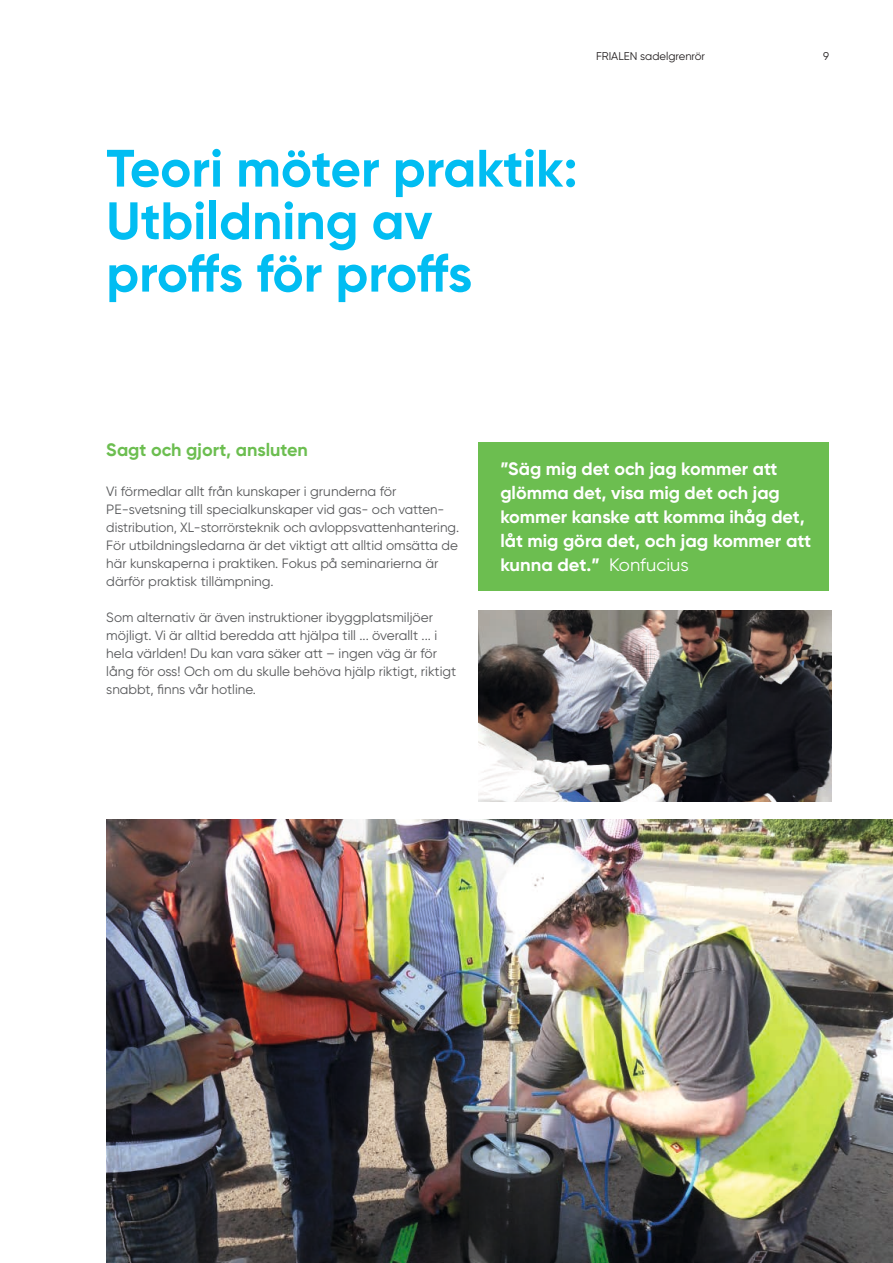
<style>
.page{position:relative;width:893px;height:1263px;background:#fff}
.page>*{position:absolute;margin:0;border:0;box-sizing:border-box;transform-origin:0 0}
.t1{font:700 52.5px/52.5px "Gilroy";color:#01bdf2}
.INTRO{font:700 18px/24px "Gilroy";color:#fff}
.INTRO-2{font:700 18px "Gilroy";color:#6cbe50}
.copy{font:13.5px/18px "Gilroy";color:#57585a}
.t2{font:11.25px "Gilroy";color:#231f20}
.s1{font-weight:400}
</style>
<div class="page">
<img style="left:106px;top:820px;width:787px;height:443px">
<img style="left:478px;top:610px;width:353px;height:192px">
<div style="left:478px;top:442px;width:351px;height:149px;background:#6cbe50"></div>
<p class="t2" style="left:596px;top:49px;width:111px">FRIALEN sadelgrenrör</p>
<p class="t2" style="left:823px;top:49px;width:7px">9</p>
<p class="t1" style="left:106px;top:142px;width:473px">Teori möter praktik:<br>Utbildning av proffs för proffs</p>
<p class="INTRO-2" style="left:106px;top:439px;width:203px">Sagt och gjort, ansluten</p>
<p class="copy" style="left:106px;top:482px;width:354px">Vi förmedlar allt från kunskaper i grunderna för PE-svetsning till specialkunskaper vid gas- och vatten&shy;distribution, XL-storrörsteknik och avloppsvattenhantering.<br>För utbildningsledarna är det viktigt att alltid omsätta de här kunskaperna i praktiken. Fokus på seminarierna är därför praktisk tillämpning.</p>
<p class="copy" style="left:106px;top:608px;width:351px">Som alternativ är även instruktioner ibyggplatsmiljöer möjligt. Vi är alltid beredda att hjälpa till ... överallt ... i hela världen! Du kan vara säker att – ingen väg är för lång för oss! Och om du skulle behöva hjälp riktigt, riktigt snabbt, finns vår hotline.</p>
<p class="INTRO" style="left:500px;top:457px;width:312px">”Säg mig det och jag kommer att glömma det, visa mig det och jag kommer kanske att komma ihåg det, låt mig göra det, och jag kommer att kunna det.” <span class="s1">Konfucius</span></p>
</div>
